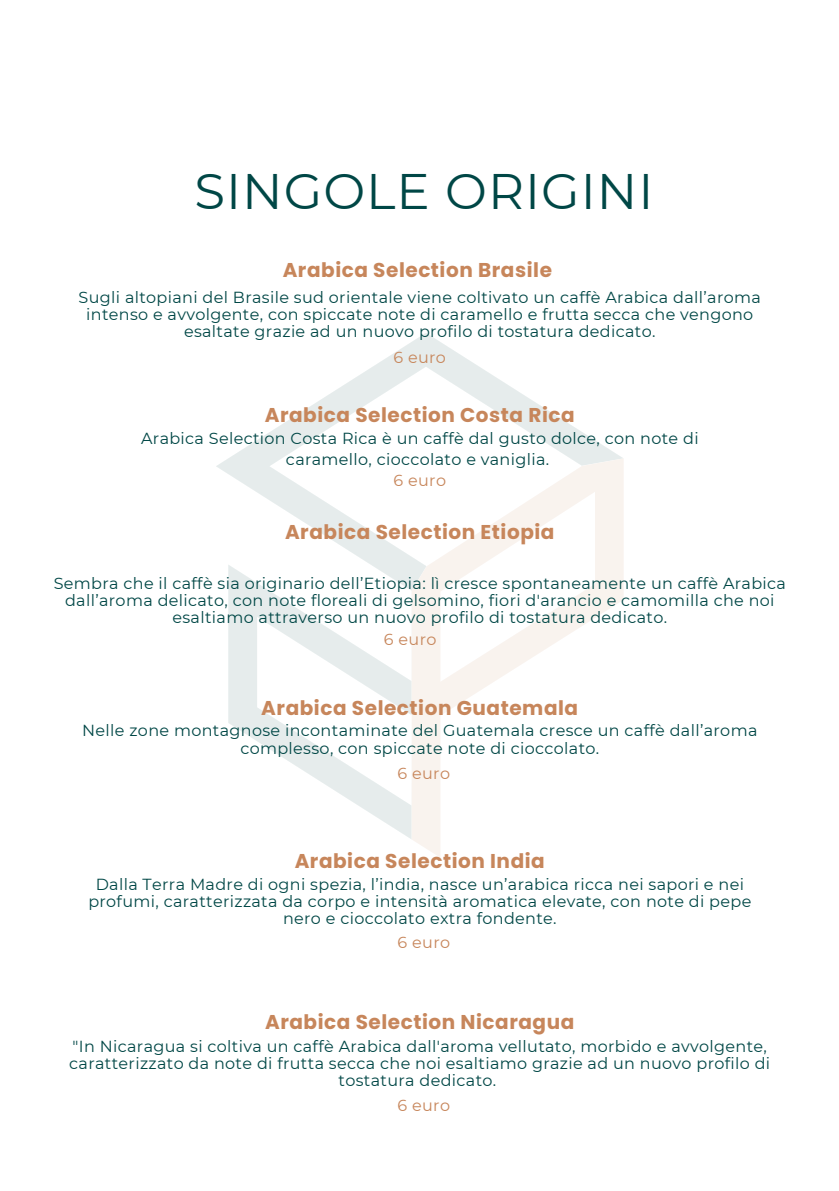
<style>
.page{position:relative;width:839px;height:1191px;background:#fff}
.page>*{position:absolute;margin:0;border:0;box-sizing:border-box;transform-origin:0 0}
.t1{font:49.8px "Montserrat";letter-spacing:.02em;color:#004746}
.t2{font:700 20px "Poppins";letter-spacing:.025em;color:#c7865b}
.t3{font:16px/17.4px "Montserrat";letter-spacing:.02em;color:#004746;text-align:center}
.t4{font:16px "Montserrat";letter-spacing:.02em;color:#c7865b}
</style>
<div class="page">
<svg style="left:216px;top:333px;width:406px;height:506px"></svg>
<svg style="left:411px;top:458px;width:212px;height:399px"></svg>
<p class="t1" style="left:194px;top:160px;width:460px">SINGOLE ORIGINI</p>
<h2 class="t2" style="left:283px;top:256px;width:271px">Arabica Selection Brasile</h2>
<p class="t3" style="left:79px;top:288px;width:683px">Sugli altopiani del Brasile sud orientale viene coltivato un caffè Arabica dall’aroma intenso e avvolgente, con spiccate note di caramello e frutta secca che vengono esaltate grazie ad un nuovo profilo di tostatura dedicato.</p>
<p class="t4" style="left:393px;top:347px;width:54px">6 euro</p>
<p class="t2" style="left:265px;top:401px;width:311px">Arabica Selection Costa Rica</p>
<p class="t3" style="left:141px;top:428px;width:559px;line-height:21px">Arabica Selection Costa Rica è un caffè dal gusto dolce, con note di caramello, cioccolato e vaniglia.</p>
<p class="t4" style="left:393px;top:471px;width:54px">6 euro</p>
<p class="t2" style="left:285px;top:518px;width:271px">Arabica Selection Etiopia</p>
<p class="t3" style="left:54px;top:574px;width:733px">Sembra che il caffè sia originario dell’Etiopia: lì cresce spontaneamente un caffè Arabica dall’aroma delicato, con note floreali di gelsomino, fiori d'arancio e camomilla che noi esaltiamo attraverso un nuovo profilo di tostatura dedicato.</p>
<p class="t4" style="left:384px;top:629px;width:54px">6 euro</p>
<p class="t2" style="left:261px;top:694px;width:318px">Arabica Selection Guatemala</p>
<p class="t3" style="left:82px;top:722px;width:676px">Nelle zone montagnose incontaminate del Guatemala cresce un caffè dall’aroma complesso, con spiccate note di cioccolato.</p>
<p class="t4" style="left:397px;top:764px;width:54px">6 euro</p>
<h1 class="t2" style="left:294px;top:847px;width:252px">Arabica Selection India</h1>
<h2 class="t3" style="left:88px;top:875px;width:664px">Dalla Terra Madre di ogni spezia, l’india, nasce un’arabica ricca nei sapori e nei profumi, caratterizzata da corpo e intensità aromatica elevate, con note di pepe nero e cioccolato extra fondente.</h2>
<p class="t4" style="left:397px;top:933px;width:54px">6 euro</p>
<p class="t2" style="left:265px;top:1008px;width:311px">Arabica Selection Nicaragua</p>
<p class="t3" style="left:69px;top:1037px;width:702px">"In Nicaragua si coltiva un caffè Arabica dall'aroma vellutato, morbido e avvolgente, caratterizzato da note di frutta secca che noi esaltiamo grazie ad un nuovo profilo di tostatura dedicato.</p>
<h2 class="t4" style="left:397px;top:1095px;width:54px">6 euro</h2>
</div>
